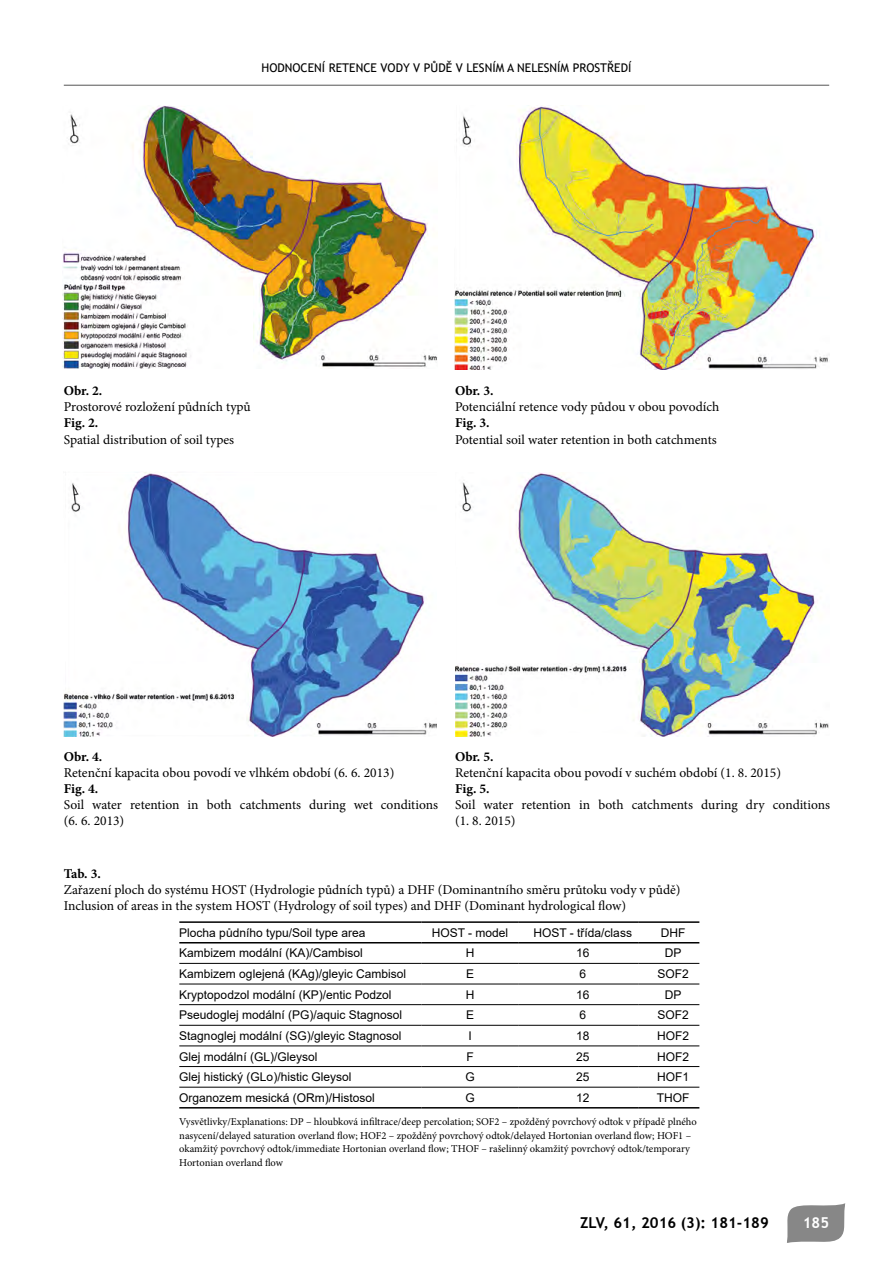
<style>
.page{position:relative;width:893px;height:1263px;background:#fff}
.page>*{position:absolute;margin:0;border:0;box-sizing:border-box;transform-origin:0 0}
.t1{font:700 15px "Trebuchet MS";color:#000}
.t2{font:700 15px "Trebuchet MS";color:#fff}
.t3{font:13.5px/16.2px "Minion Pro";color:#000}
.t4{font:700 13.5px "Minion Pro";letter-spacing:-.005em;color:#000}
.t5{font:12px "Arial";color:#000}
.t6{font:12px "Trebuchet MS";color:#000}
.t7{font:10.5px/13.5px "Minion Pro";color:#000}
</style>
<div class="page">
<hr style="left:64px;top:85px;width:765px;height:1px;background:#000">
<svg style="left:787px;top:1203px;width:59px;height:40px"></svg>
<img style="left:63px;top:105px;width:374px;height:263px">
<img style="left:455px;top:106px;width:374px;height:264px">
<img style="left:64px;top:472px;width:373px;height:265px">
<img style="left:455px;top:473px;width:374px;height:264px">
<hr style="left:179px;top:963px;width:242px;height:1px;background:#000">
<hr style="left:421px;top:963px;width:98px;height:1px;background:#000">
<hr style="left:519px;top:963px;width:119px;height:1px;background:#000">
<hr style="left:638px;top:963px;width:61px;height:1px;background:#000">
<hr style="left:179px;top:984px;width:242px;height:1px;background:#000">
<hr style="left:421px;top:984px;width:98px;height:1px;background:#000">
<hr style="left:519px;top:984px;width:119px;height:1px;background:#000">
<hr style="left:638px;top:984px;width:61px;height:1px;background:#000">
<hr style="left:179px;top:1004px;width:242px;height:1px;background:#000">
<hr style="left:421px;top:1004px;width:98px;height:1px;background:#000">
<hr style="left:519px;top:1004px;width:119px;height:1px;background:#000">
<hr style="left:638px;top:1004px;width:61px;height:1px;background:#000">
<hr style="left:179px;top:1025px;width:242px;height:1px;background:#000">
<hr style="left:421px;top:1025px;width:98px;height:1px;background:#000">
<hr style="left:519px;top:1025px;width:119px;height:1px;background:#000">
<hr style="left:638px;top:1025px;width:61px;height:1px;background:#000">
<hr style="left:179px;top:1045px;width:242px;height:1px;background:#000">
<hr style="left:421px;top:1045px;width:98px;height:1px;background:#000">
<hr style="left:519px;top:1045px;width:119px;height:1px;background:#000">
<hr style="left:638px;top:1045px;width:61px;height:1px;background:#000">
<hr style="left:179px;top:1066px;width:242px;height:1px;background:#000">
<hr style="left:421px;top:1066px;width:98px;height:1px;background:#000">
<hr style="left:519px;top:1066px;width:119px;height:1px;background:#000">
<hr style="left:638px;top:1066px;width:61px;height:1px;background:#000">
<hr style="left:179px;top:1087px;width:242px;height:1px;background:#000">
<hr style="left:421px;top:1087px;width:98px;height:1px;background:#000">
<hr style="left:519px;top:1087px;width:119px;height:1px;background:#000">
<hr style="left:638px;top:1087px;width:61px;height:1px;background:#000">
<hr style="left:179px;top:921px;width:242px;height:2px;background:#000">
<hr style="left:421px;top:921px;width:98px;height:2px;background:#000">
<hr style="left:519px;top:921px;width:119px;height:2px;background:#000">
<hr style="left:638px;top:921px;width:61px;height:2px;background:#000">
<hr style="left:179px;top:942px;width:242px;height:1px;background:#000">
<hr style="left:421px;top:942px;width:98px;height:1px;background:#000">
<hr style="left:519px;top:942px;width:119px;height:1px;background:#000">
<hr style="left:638px;top:942px;width:61px;height:1px;background:#000">
<hr style="left:179px;top:1107px;width:242px;height:1px;background:#000">
<hr style="left:421px;top:1107px;width:98px;height:1px;background:#000">
<hr style="left:519px;top:1107px;width:119px;height:1px;background:#000">
<hr style="left:638px;top:1107px;width:61px;height:1px;background:#000">
<p class="t6" style="left:262px;top:60px;width:371px">HODNOCENÍ RETENCE VODY V PŮDĚ V LESNÍM A NELESNÍM PROSTŘEDÍ</p>
<p class="t4" style="left:64px;top:381px;width:40px">Obr. 2.</p>
<p class="t3" style="left:64px;top:399px;width:188px">Prostorové rozložení půdních typů</p>
<p class="t4" style="left:64px;top:414px;width:36px">Fig. 2.</p>
<p class="t3" style="left:64px;top:431px;width:172px">Spatial distribution of soil types</p>
<p class="t4" style="left:455px;top:381px;width:40px">Obr. 3.</p>
<p class="t3" style="left:455px;top:399px;width:266px">Potenciální retence vody půdou v obou povodích</p>
<p class="t4" style="left:455px;top:414px;width:36px">Fig. 3.</p>
<p class="t3" style="left:455px;top:431px;width:263px">Potential soil water retention in both catchments</p>
<p class="t4" style="left:64px;top:747px;width:40px">Obr. 4.</p>
<p class="t3" style="left:64px;top:764px;width:332px">Retenční kapacita obou povodí ve vlhkém období (6. 6. 2013)</p>
<p class="t4" style="left:64px;top:779px;width:36px">Fig. 4.</p>
<p class="t3" style="left:64px;top:797px;width:376px">Soil water retention in both catchments during wet conditions (6. 6. 2013)</p>
<p class="t4" style="left:455px;top:747px;width:40px">Obr. 5.</p>
<p class="t3" style="left:455px;top:764px;width:328px">Retenční kapacita obou povodí v suchém období (1. 8. 2015)</p>
<p class="t4" style="left:455px;top:779px;width:36px">Fig. 5.</p>
<p class="t3" style="left:455px;top:797px;width:377px">Soil water retention in both catchments during dry conditions (1. 8. 2015)</p>
<p class="t4" style="left:64px;top:864px;width:39px">Tab. 3.</p>
<p class="t3" style="left:64px;top:882px;width:618px">Zařazení ploch do systému HOST (Hydrologie půdních typů) a DHF (Dominantního směru průtoku vody v půdě)<br>Inclusion of areas in the system HOST (Hydrology of soil types) and DHF (Dominant hydrological flow)</p>
<p class="t5" style="left:179px;top:924px;width:188px">Plocha půdního typu/Soil type area</p>
<p class="t5" style="left:432px;top:924px;width:78px">HOST - model</p>
<p class="t5" style="left:533px;top:924px;width:100px">HOST - třída/class</p>
<p class="t5" style="left:661px;top:924px;width:26px">DHF</p>
<p class="t5" style="left:179px;top:945px;width:185px">Kambizem modální (KA)/Cambisol</p>
<p class="t5" style="left:466px;top:945px;width:10px">H</p>
<p class="t5" style="left:576px;top:945px;width:15px">16</p>
<p class="t5" style="left:665px;top:945px;width:18px">DP</p>
<p class="t5" style="left:179px;top:965px;width:228px">Kambizem oglejená (KAg)/gleyic Cambisol</p>
<p class="t5" style="left:466px;top:965px;width:10px">E</p>
<p class="t5" style="left:579px;top:965px;width:8px">6</p>
<p class="t5" style="left:657px;top:965px;width:33px">SOF2</p>
<p class="t5" style="left:179px;top:986px;width:214px">Kryptopodzol modální (KP)/entic Podzol</p>
<p class="t5" style="left:466px;top:986px;width:10px">H</p>
<p class="t5" style="left:576px;top:986px;width:15px">16</p>
<p class="t5" style="left:665px;top:986px;width:18px">DP</p>
<p class="t5" style="left:179px;top:1007px;width:224px">Pseudoglej modální (PG)/aquic Stagnosol</p>
<p class="t5" style="left:466px;top:1007px;width:10px">E</p>
<p class="t5" style="left:579px;top:1007px;width:8px">6</p>
<p class="t5" style="left:657px;top:1007px;width:33px">SOF2</p>
<p class="t5" style="left:179px;top:1027px;width:224px">Stagnoglej modální (SG)/gleyic Stagnosol</p>
<p class="t5" style="left:468px;top:1027px;width:5px">I</p>
<p class="t5" style="left:576px;top:1027px;width:15px">18</p>
<p class="t5" style="left:657px;top:1027px;width:34px">HOF2</p>
<p class="t5" style="left:179px;top:1048px;width:140px">Glej modální (GL)/Gleysol</p>
<p class="t5" style="left:466px;top:1048px;width:9px">F</p>
<p class="t5" style="left:576px;top:1048px;width:15px">25</p>
<p class="t5" style="left:657px;top:1048px;width:34px">HOF2</p>
<p class="t5" style="left:179px;top:1069px;width:174px">Glej histický (GLo)/histic Gleysol</p>
<p class="t5" style="left:465px;top:1069px;width:11px">G</p>
<p class="t5" style="left:576px;top:1069px;width:15px">25</p>
<p class="t5" style="left:657px;top:1069px;width:34px">HOF1</p>
<p class="t5" style="left:179px;top:1089px;width:197px">Organozem mesická (ORm)/Histosol</p>
<p class="t5" style="left:465px;top:1089px;width:11px">G</p>
<p class="t5" style="left:576px;top:1089px;width:15px">12</p>
<p class="t5" style="left:657px;top:1089px;width:34px">THOF</p>
<p class="t7" style="left:179px;top:1115px;width:519px">Vysvětlivky/Explanations: DP – hloubková infiltrace/deep percolation; SOF2 – zpožděný povrchový odtok v případě plného nasycení/delayed saturation overland flow; HOF2 – zpožděný povrchový odtok/delayed Hortonian overland flow; HOF1 – okamžitý povrchový odtok/immediate Hortonian overland flow; THOF – rašelinný okamžitý povrchový odtok/temporary Hortonian overland flow</p>
<p class="t1" style="left:580px;top:1213px;width:190px">ZLV, 61, 2016 (3): 181-189</p>
<p class="t2" style="left:803px;top:1213px;width:28px">185</p>
</div>
